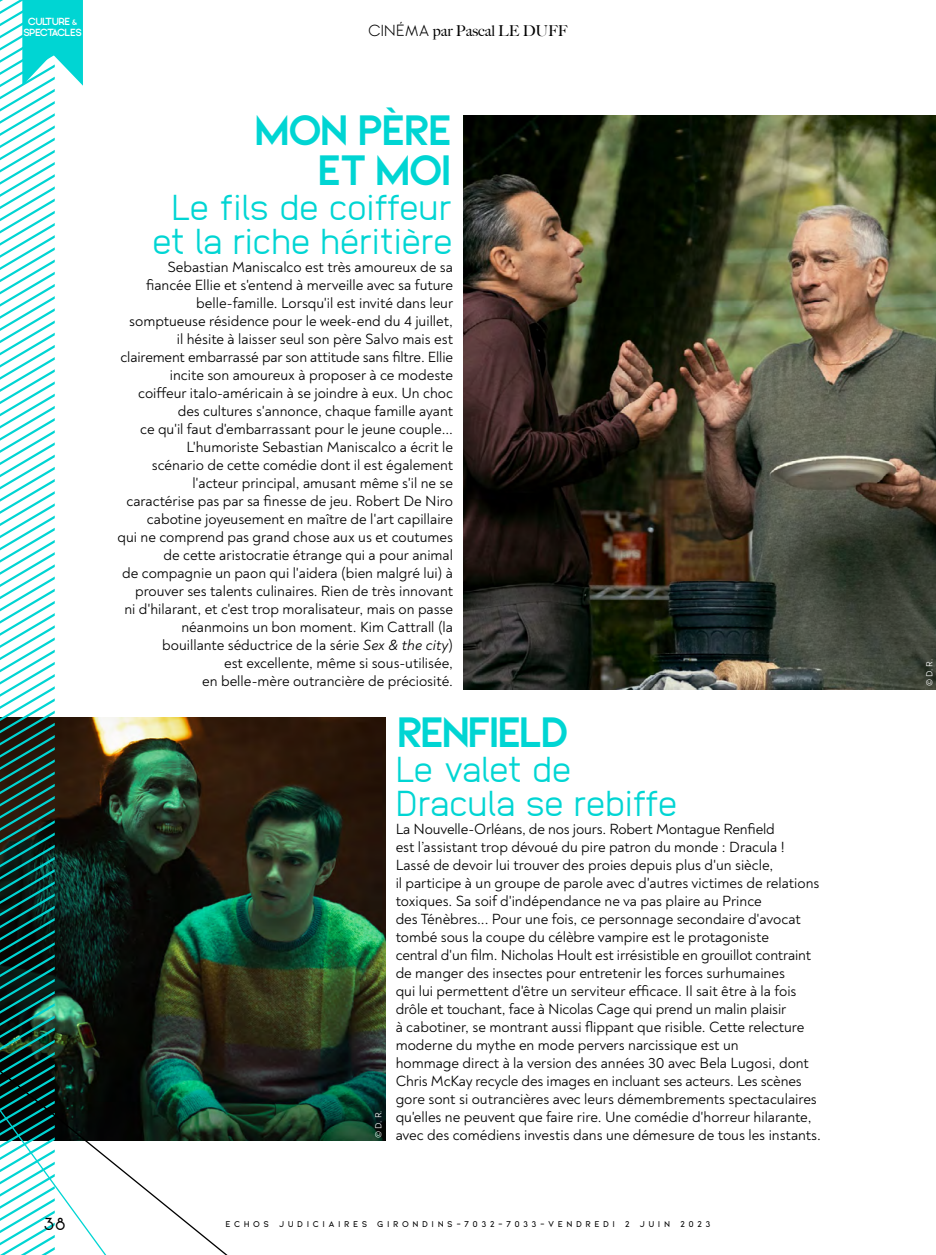
<style>
.page{position:relative;width:936px;height:1255px;background:#fff}
.page>*{position:absolute;margin:0;border:0;box-sizing:border-box;transform-origin:0 0}
.t1{font:700 45px/40.5px "Kiona";letter-spacing:-.085em;color:#00d5d3;text-align:right}
.t2{font:700 45px "Kiona";letter-spacing:-.105em;color:#00d5d3}
.t3{font:300 36px/34.5px "Anodina";letter-spacing:-.03em;color:#00d5d3;text-align:center}
.t4{font:300 36px/34.5px "Anodina";letter-spacing:-.05em;color:#00d5d3}
.t5{font:300 25.5px "Ginora Sans";color:#000}
.t6{font:15px/18px "Noah";color:#000;text-align:right}
.t7{font:500 15px "Big Caslon";color:#000}
.t8{font:700 9.75px/10.5px "Ginora Sans";letter-spacing:-.06em;color:#fff;text-align:center}
.t9{font:600 9px "Kiona";letter-spacing:.39em;color:#000}
.t10{font:9px "Noah";color:#fff}
.s1{font-size:7.5px}
.s2{font-family:"Ginora Sans";font-weight:300;font-size:16.5px}
.s3{font-style:italic}
</style>
<div class="page">
<img style="left:55px;top:717px;width:330px;height:423px">
<svg style="left:0;top:0;width:55px;height:1003px"></svg>
<svg style="left:0;top:1003px;width:229px;height:251px"></svg>
<img style="left:463px;top:115px;width:472px;height:574px">
<svg style="left:22px;top:0;width:61px;height:86px;background:#2adcda"></svg>
<p class="t8" style="left:23px;top:17px;width:60px">CULTURE <span class="s1">&amp;<br></span>SPECTACLES</p>
<p class="t7" style="left:368px;top:18px;width:201px"><span class="s2">CINÉMA</span> par Pascal LE DUFF</p>
<h1 class="t1" style="left:253px;top:108px;width:201px">MON PÈRE<br>ET MOI</h1>
<h2 class="t3" style="left:152px;top:188px;width:303px">Le fils de coiffeur et la riche héritière</h2>
<p class="t6" style="left:117px;top:258px;width:337px">Sebastian Maniscalco est très amoureux de sa<br>fiancée Ellie et s'entend à merveille avec sa future belle-famille. Lorsqu'il est invité dans leur somptueuse résidence pour le week-end du 4 juillet,<br>il hésite à laisser seul son père Salvo mais est clairement embarrassé par son attitude sans filtre. Ellie incite son amoureux à proposer à ce modeste<br>coiffeur italo-américain à se joindre à eux. Un choc des cultures s'annonce, chaque famille ayant<br>ce qu'il faut d'embarrassant pour le jeune couple...<br>L'humoriste Sebastian Maniscalco a écrit le<br>scénario de cette comédie dont il est également l'acteur principal, amusant même s'il ne se<br>caractérise pas par sa finesse de jeu. Robert De Niro cabotine joyeusement en maître de l'art capillaire<br>qui ne comprend pas grand chose aux us et coutumes de cette aristocratie étrange qui a pour animal<br>de compagnie un paon qui l'aidera (bien malgré lui) à prouver ses talents culinaires. Rien de très innovant<br>ni d'hilarant, et c'est trop moralisateur, mais on passe néanmoins un bon moment. Kim Cattrall (la bouillante séductrice de la série <span class="s3">Sex &amp; the city</span>)<br>est excellente, même si sous-utilisée,<br>en belle-mère outrancière de préciosité.</p>
<h1 class="t2" style="left:395px;top:705px;width:175px">RENFIELD</h1>
<h2 class="t4" style="left:395px;top:750px;width:283px">Le valet de<br>Dracula se rebiffe</h2>
<p class="t6" style="left:395px;top:820px;width:426px;text-align:left">La Nouvelle-Orléans, de nos jours. Robert Montague Renfield<br>est l’assistant trop dévoué du pire patron du monde : Dracula !<br>Lassé de devoir lui trouver des proies depuis plus d'un siècle,<br>il participe à un groupe de parole avec d'autres victimes de relations toxiques. Sa soif d'indépendance ne va pas plaire au Prince<br>des Ténèbres... Pour une fois, ce personnage secondaire d'avocat tombé sous la coupe du célèbre vampire est le protagoniste<br>central d'un film. Nicholas Hoult est irrésistible en grouillot contraint de manger des insectes pour entretenir les forces surhumaines<br>qui lui permettent d'être un serviteur efficace. Il sait être à la fois drôle et touchant, face à Nicolas Cage qui prend un malin plaisir<br>à cabotiner, se montrant aussi flippant que risible. Cette relecture moderne du mythe en mode pervers narcissique est un<br>hommage direct à la version des années 30 avec Bela Lugosi, dont Chris McKay recycle des images en incluant ses acteurs. Les scènes gore sont si outrancières avec leurs démembrements spectaculaires qu'elles ne peuvent que faire rire. Une comédie d'horreur hilarante, avec des comédiens investis dans une démesure de tous les instants.</p>
<p class="t10" style="left:373px;top:1137px;width:29px;rotate:-90deg">© D. R.</p>
<h3 class="t5" style="left:44px;top:1208px;width:24px">38</h3>
<p class="t9" style="left:225px;top:1219px;width:486px">ECHOS JUDICIAIRES GIRONDINS-7032-7033-VENDREDI 2 JUIN 2023</p>
<p class="t10" style="left:924px;top:686px;width:29px;rotate:-90deg">© D. R.</p>
</div>
